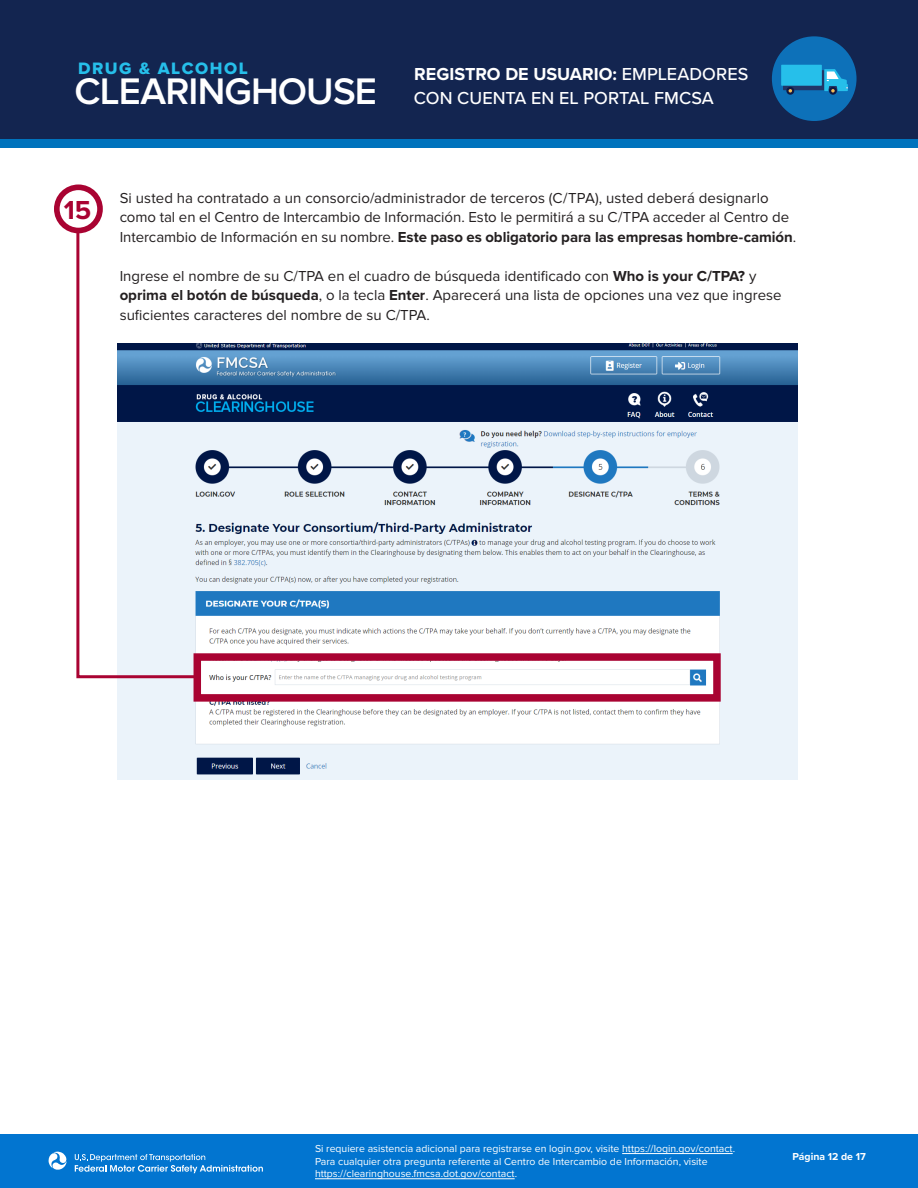
<style>
.page{position:relative;width:918px;height:1188px;background:#fff}
.page>*{position:absolute;margin:0;border:0;box-sizing:border-box;transform-origin:0 0}
.t1{font:600 38.4px "Proxima Nova";letter-spacing:-.025em;color:#fff}
.t2{font:700 27px "Proxima Nova";color:#a90332}
.t3{font:500 18px/24px "Proxima Nova";letter-spacing:.005em;color:#fff}
.t4{font:17.1px "Proxima Nova Extrabld";letter-spacing:.09em;color:#26bfea}
.t5{font:15px/19.5px "Proxima Nova";color:#231f20}
.t6{font:10.5px/12.6px "Proxima Nova";color:#fff}
.t7{font:700 10.5px "Proxima Nova";color:#fff}
.s1{font-weight:700}
</style>
<div class="page">
<div style="left:0;top:0;width:918px;height:145px;background:#132550"></div>
<div style="left:0;top:139px;width:918px;height:8px;background:#0073bd"></div>
<div style="left:772px;top:36px;width:85px;height:85px;background:#0d71b9;border-radius:50%"></div>
<div style="left:781px;top:65px;width:41px;height:21px;background:#26bfea"></div>
<svg style="left:783px;top:69px;width:65px;height:24px"></svg>
<div style="left:0;top:1134px;width:918px;height:54px;background:#0275d0"></div>
<svg style="left:48px;top:1152px;width:19px;height:18px"></svg>
<svg style="left:75px;top:1154px;width:188px;height:19px"></svg>
<hr style="left:622px;top:1153px;width:111px;height:1px;background:#fff">
<hr style="left:315px;top:1179px;width:200px;height:1px;background:#fff">
<img style="left:118px;top:343px;width:679px;height:437px">
<div style="left:194px;top:653px;width:527px;height:49px;border:8px solid #a90332"></div>
<svg style="left:75px;top:214px;width:123px;height:466px"></svg>
<div style="left:57px;top:187px;width:43px;height:44px;background:#fff;border-radius:50%"></div>
<div style="left:54px;top:185px;width:49px;height:48px;border:6px solid #a90332;border-radius:50%"></div>
<p class="t4" style="left:78px;top:58px;width:171px">DRUG &amp; ALCOHOL</p>
<h1 class="t1" style="left:75px;top:69px;width:304px">CLEARINGHOUSE</h1>
<p class="t3" style="left:414px;top:61px;width:336px"><span class="s1">REGISTRO DE USUARIO:</span> EMPLEADORES<br>CON CUENTA EN EL PORTAL FMCSA</p>
<p class="t2" style="left:64px;top:190px;width:29px">15</p>
<p class="t5" style="left:120px;top:188px;width:678px">Si usted ha contratado a un consorcio/administrador de terceros (C/TPA), usted deberá designarlo como tal en el Centro de Intercambio de Información. Esto le permitirá a su C/TPA acceder al Centro de<br>Intercambio de Información en su nombre. <span class="s1">Este paso es obligatorio para las empresas hombre-camión</span>.</p>
<p class="t5" style="left:120px;top:266px;width:663px">Ingrese el nombre de su C/TPA en el cuadro de búsqueda identificado con <span class="s1">Who is your C/TPA?</span> y <span class="s1">oprima el botón de búsqueda</span>, o la tecla <span class="s1">Enter</span>. Aparecerá una lista de opciones una vez que ingrese suficientes caracteres del nombre de su C/TPA.</p>
<p class="t6" style="left:315px;top:1143px;width:422px">Si requiere asistencia adicional para registrarse en login.gov, visite https://login.gov/contact.<br>Para cualquier otra pregunta referente al Centro de Intercambio de Información, visite https://clearinghouse.fmcsa.dot.gov/contact.</p>
<p class="t7" style="left:793px;top:1149px;width:75px">Página 12 de 17</p>
</div>
